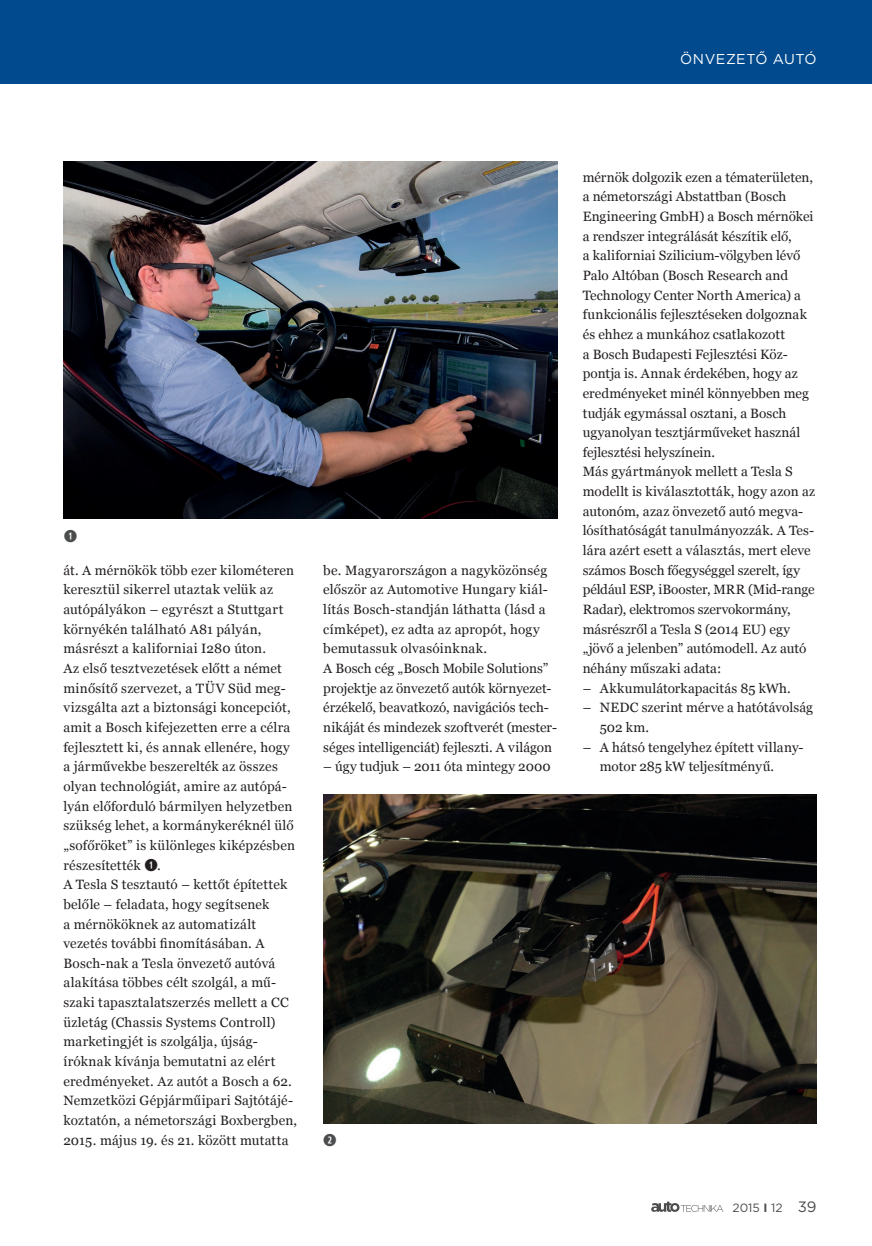
<style>
.page{position:relative;width:872px;height:1246px;background:#fff}
.page>*{position:absolute;margin:0;border:0;box-sizing:border-box;transform-origin:0 0}
.kepalairas_uj{font:16.5px "Combi Numerals Ltd";color:#4b4c4d}
.t1{font:14.25px "Gotham";letter-spacing:.035em;color:#fff}
.szoveg_uj{font:13.5px/19.6px "Georgia";letter-spacing:.01em;color:#231f20}
.t2{font:12px "Gotham";color:#4b4c4d}
.s1{font-family:"Combi Numerals Ltd";font-size:16.5px}
.s2{font-weight:700}
.s3{font-size:15px}
</style>
<div class="page">
<svg style="left:651px;top:1201px;width:72px;height:11px"></svg>
<img style="left:63px;top:162px;width:494px;height:356px">
<img style="left:323px;top:794px;width:493px;height:329px">
<div style="left:0;top:0;width:872px;height:83px;background:#004a8d"></div>
<p class="t1" style="left:680px;top:50px;width:138px">ÖNVEZETŐ AUTÓ</p>
<p class="kepalairas_uj" style="left:64px;top:526px;width:15px">➊</p>
<p class="szoveg_uj" style="left:63px;top:560px;width:233px">át. A mérnökök több ezer kilométeren keresztül sikerrel utaztak velük az autópályákon – egyrészt a Stuttgart környékén található A81 pályán, másrészt a kaliforniai I280 úton.<br>Az első tesztvezetések előtt a német minősítő szervezet, a TÜV Süd meg&shy;vizsgálta azt a biztonsági koncepciót, amit a Bosch kifejezetten erre a célra fejlesztett ki, és annak ellenére, hogy a járművekbe beszerelték az összes olyan technológiát, amire az autópá&shy;lyán előforduló bármilyen helyzetben szükség lehet, a kormánykeréknél ülő „sofőröket” is különleges kiképzésben részesítették <span class="s1">➊</span>.</p>
<p class="szoveg_uj" style="left:63px;top:874px;width:235px">A Tesla S tesztautó – kettőt építettek belőle – feladata, hogy segítsenek<br>a mérnököknek az automatizált vezetés további finomításában. A Bosch-nak a Tesla önvezető autóvá alakítása többes célt szolgál, a mű&shy;szaki tapasztalatszerzés mellett a CC üzletág (Chassis Systems Controll) marketingjét is szolgálja, újság&shy;íróknak kívánja bemutatni az elért eredményeket. Az autót a Bosch a 62.<br>Nemzetközi Gépjárműipari Sajtótájé&shy;koztatón, a németországi Boxbergben, 2015. május 19. és 21. között mutatta</p>
<p class="szoveg_uj" style="left:323px;top:560px;width:226px">be. Magyarországon a nagyközönség először az Automotive Hungary kiál&shy;lítás Bosch-standján láthatta (lásd a címképet), ez adta az apropót, hogy bemutassuk olvasóinknak.</p>
<p class="szoveg_uj" style="left:323px;top:658px;width:235px">A Bosch cég „Bosch Mobile Solutions” projektje az önvezető autók környezet&shy;érzékelő, beavatkozó, navigációs tech&shy;nikáját és mindezek szoftverét (mester&shy;séges intelligenciát) fejleszti. A világon</p>
<p class="szoveg_uj" style="left:323px;top:756px;width:229px">– úgy tudjuk – 2011 óta mintegy 2000</p>
<p class="szoveg_uj" style="left:583px;top:167px;width:232px">mérnök dolgozik ezen a tématerületen, a németországi Abstattban (Bosch Engineering GmbH) a Bosch mérnökei a rendszer integrálását készítik elő,<br>a kaliforniai Szilicium-völgyben lévő Palo Altóban (Bosch Research and Technology Center North America) a funkcionális fejlesztéseken dolgoznak és ehhez a munkához csatlakozott<br>a Bosch Budapesti Fejlesztési Köz&shy;pontja is. Annak érdekében, hogy az eredményeket minél könnyebben meg tudják egymással osztani, a Bosch ugyanolyan tesztjárműveket használ fejlesztési helyszínein.</p>
<p class="szoveg_uj" style="left:583px;top:461px;width:234px">Más gyártmányok mellett a Tesla S modellt is kiválasztották, hogy azon az autonóm, azaz önvezető autó megva&shy;lósíthatóságát tanulmányozzák. A Tes&shy;lára azért esett a választás, mert eleve számos Bosch főegységgel szerelt, így például ESP, iBooster, MRR (Mid-range Radar), elektromos szervokormány, másrészről a Tesla S (2014 EU) egy „jövő a jelenben” autómodell. Az autó néhány műszaki adata:</p>
<p class="szoveg_uj" style="left:583px;top:678px;width:210px">– Akkumulátorkapacitás 85 kWh.</p>
<p class="szoveg_uj" style="left:600px;top:697px;width:215px;text-indent:-17px">– NEDC szerint mérve a hatótávolság<br>502 km.</p>
<p class="szoveg_uj" style="left:600px;top:736px;width:205px;text-indent:-17px">– A hátsó tengelyhez épített villany&shy;motor 285 kW teljesítményű.</p>
<p class="kepalairas_uj" style="left:323px;top:1131px;width:15px">➋</p>
<p class="t2" style="left:732px;top:1200px;width:86px">2015 <span class="s2">I</span> 12 <span class="s3">39</span></p>
</div>
